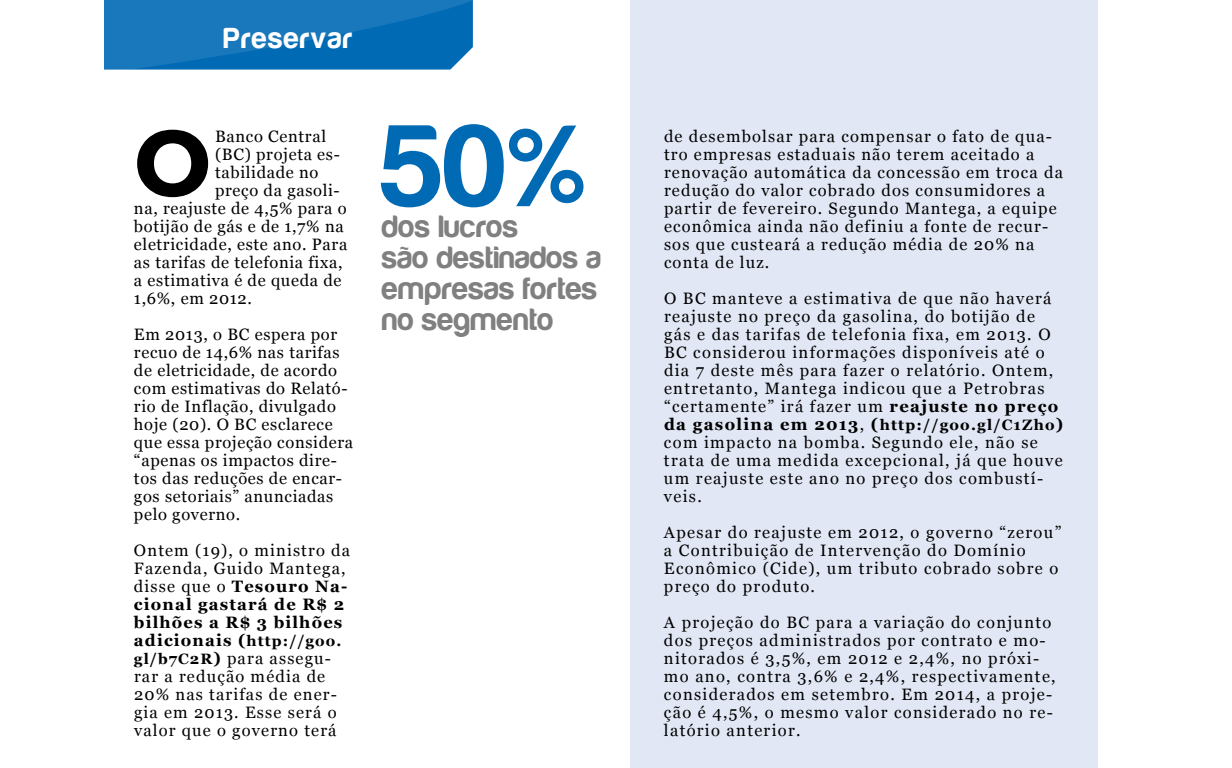
<style>
.page{position:relative;width:1232px;height:768px;background:#fff}
.page>*{position:absolute;margin:0;border:0;box-sizing:border-box;transform-origin:0 0}
.t1{font:120px "Harabara";color:#006ab4}
.t2{font:700 95.6px "Humanist 521 BT";color:#000}
.t3{font:32px/30.9px "Harabara";letter-spacing:.02em;color:#808080}
.t4{font:30px "Harabara";letter-spacing:.05em;color:#fff}
.t5{font:16.5px/18px "Georgia";letter-spacing:.07em;color:#000}
.t6{font:16.5px/18px "Georgia";letter-spacing:.04em;color:#000}
.t7{font:700 15px "Georgia";letter-spacing:.08em;color:#000}
.s1{font-weight:700}
.s2{font-weight:700;font-size:15px}
.s3{font-size:16.5px}
.s4{font-weight:400;font-size:16.5px}
</style>
<div class="page">
<div style="left:630px;top:0;width:468px;height:768px;background:#e1e7f4"></div>
<svg style="left:104px;top:0;width:369px;height:70px"></svg>
<h3 class="t4" style="left:224px;top:22px;width:130px">Preservar</h3>
<h2 class="t2" style="left:134px;top:104px;width:72px">O</h2>
<p class="t6" style="left:215px;top:127px;width:112px">Banco Central</p>
<p class="t6" style="left:215px;top:145px;width:126px">(BC) projeta es-</p>
<p class="t6" style="left:215px;top:163px;width:105px">tabilidade no</p>
<p class="t6" style="left:215px;top:181px;width:126px">preço da gasoli-</p>
<p class="t6" style="left:134px;top:199px;width:214px">na, reajuste de 4,5% para o</p>
<p class="t6" style="left:134px;top:217px;width:211px">botijão de gás e de 1,7% na</p>
<p class="t6" style="left:134px;top:235px;width:215px">eletricidade, este ano. Para</p>
<p class="t6" style="left:134px;top:253px;width:210px">as tarifas de telefonia fixa,</p>
<p class="t6" style="left:134px;top:271px;width:209px">a estimativa é de queda de</p>
<p class="t5" style="left:134px;top:289px;width:119px">1,6%, em 2012.</p>
<p class="t6" style="left:134px;top:325px;width:221px">Em 2013, o BC espera por recuo de 14,6% nas tarifas de eletricidade, de acordo com estimativas do Relató&shy;rio de Inflação, divulgado hoje (20). O BC esclarece que essa projeção considera “apenas os impactos dire&shy;tos das reduções de encar&shy;gos setoriais” anunciadas pelo governo.</p>
<p class="t5" style="left:134px;top:541px;width:218px">Ontem (19), o ministro da<br>Fazenda, Guido Mantega, disse que o <span class="s1">Tesouro Na&shy;cional gastará de R$ 2 bilhões a R$ 3 bilhões adicionais (</span><span class="s2">http://goo. gl/b7C2R</span><span class="s1">)</span> para assegu&shy;rar a redução média de<br>20% nas tarifas de ener&shy;gia em 2013. Esse será o valor que o governo terá</p>
<h1 class="t1" style="left:382px;top:104px;width:206px">50%</h1>
<h3 class="t3" style="left:382px;top:212px;width:221px">dos lucros<br>são destinados a empresas fortes no segmento</h3>
<p class="t5" style="left:664px;top:127px;width:401px">de desembolsar para compensar o fato de qua&shy;tro empresas estaduais não terem aceitado a renovação automática da concessão em troca da redução do valor cobrado dos consumidores a partir de fevereiro. Segundo Mantega, a equipe econômica ainda não definiu a fonte de recur&shy;sos que custeará a redução média de 20% na conta de luz.</p>
<p class="t5" style="left:664px;top:289px;width:396px">O BC manteve a estimativa de que não haverá reajuste no preço da gasolina, do botijão de gás e das tarifas de telefonia fixa, em 2013. O BC considerou informações disponíveis até o dia 7 deste mês para fazer o relatório. Ontem, entretanto, Mantega indicou que a Petrobras “certamente” irá fazer um <span class="s1">reajuste no preço</span></p>
<p class="t7" style="left:664px;top:416px;width:401px"><span class="s3">da gasolina em 2013</span><span class="s4">,</span> <span class="s3">(</span>http://goo.gl/C1Zho<span class="s3">)</span></p>
<p class="t5" style="left:664px;top:433px;width:400px">com impacto na bomba. Segundo ele, não se trata de uma medida excepcional, já que houve um reajuste este ano no preço dos combustí&shy;veis.</p>
<p class="t5" style="left:664px;top:523px;width:399px">Apesar do reajuste em 2012, o governo “zerou” a Contribuição de Intervenção do Domínio Econômico (Cide), um tributo cobrado sobre o preço do produto.</p>
<p class="t5" style="left:664px;top:613px;width:393px">A projeção do BC para a variação do conjunto dos preços administrados por contrato e mo&shy;nitorados é 3,5%, em 2012 e 2,4%, no próxi&shy;mo ano, contra 3,6% e 2,4%, respectivamente, considerados em setembro. Em 2014, a proje&shy;ção é 4,5%, o mesmo valor considerado no re&shy;latório anterior.</p>
</div>
